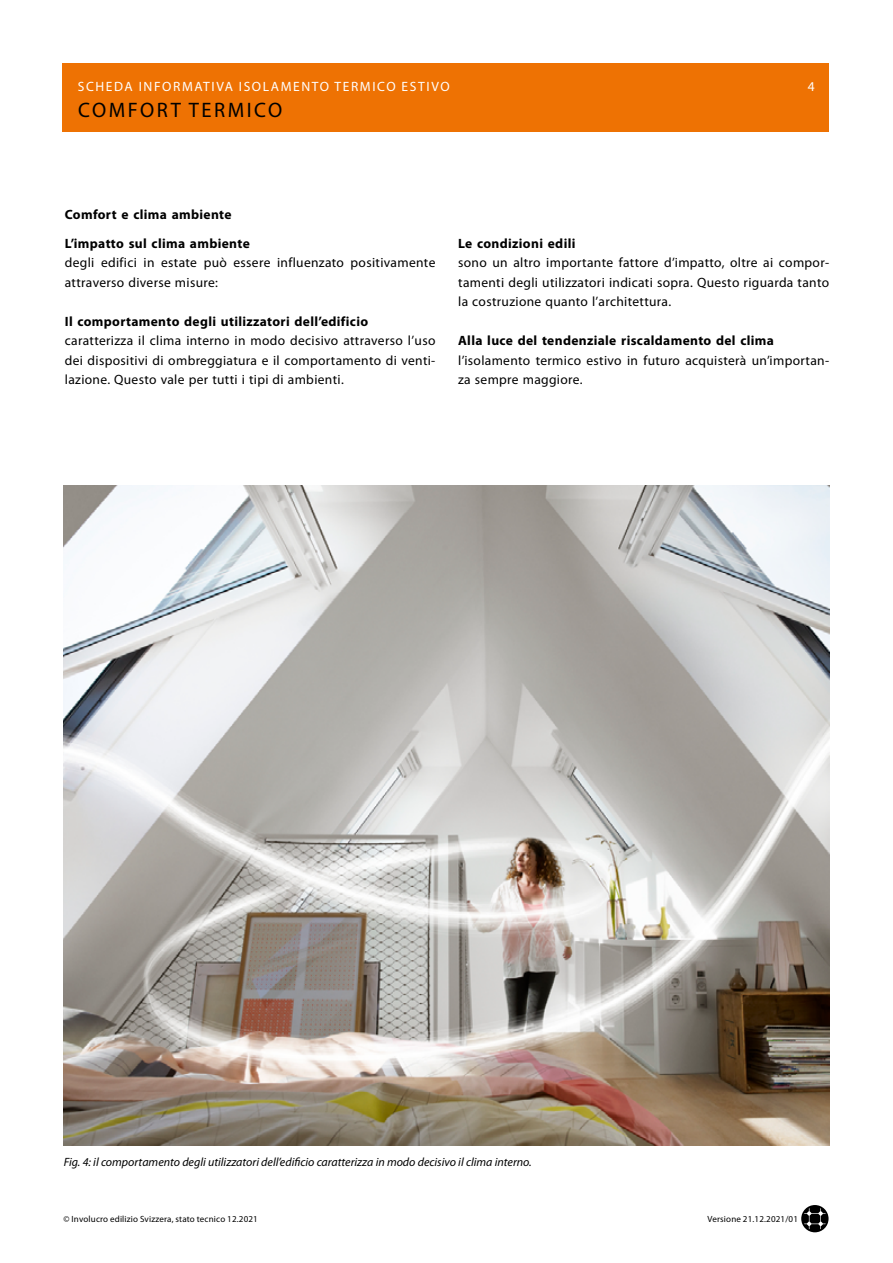
<style>
.page{position:relative;width:893px;height:1263px;background:#fff}
.page>*{position:absolute;margin:0;border:0;box-sizing:border-box;transform-origin:0 0}
.t1{font:21px "Myriad Pro";letter-spacing:.12em;color:#000}
.t2{font:13.5px/19.5px "Myriad Pro";letter-spacing:.025em;color:#000}
.t3{font:700 13.5px/28.5px "Myriad Pro";letter-spacing:.025em;color:#000}
.t4{font:13.5px "Myriad Pro";letter-spacing:.12em;color:#fff}
.t5{font:italic 12px "Myriad Pro";color:#000}
.t6{font:9px "Myriad Pro";letter-spacing:.02em;color:#000}
</style>
<div class="page">
<div style="left:62px;top:64px;width:767px;height:68px;background:#ee7203"></div>
<div style="left:801px;top:1205px;width:27px;height:27px;background:#000;border-radius:50%"></div>
<svg style="left:804px;top:1208px;width:22px;height:21px"></svg>
<img style="left:64px;top:486px;width:765px;height:659px">
<p class="t4" style="left:78px;top:79px;width:374px">SCHEDA INFORMATIVA ISOLAMENTO TERMICO ESTIVO</p>
<p class="t4" style="left:808px;top:79px;width:8px">4</p>
<h1 class="t1" style="left:78px;top:98px;width:206px">COMFORT TERMICO</h1>
<p class="t3" style="left:65px;top:201px;width:186px">Comfort e clima ambiente<br>L’impatto sul clima ambiente</p>
<p class="t2" style="left:65px;top:253px;width:372px">degli edifici in estate può essere influenzato positivamente attraverso diverse misure:</p>
<p class="t3" style="left:65px;top:307px;width:305px">Il comportamento degli utilizzatori dell’edificio</p>
<p class="t2" style="left:65px;top:331px;width:372px;text-align:justify">caratterizza il clima interno in modo decisivo attraverso l’uso dei dispositivi di ombreggiatura e il comportamento di venti&shy;lazione. Questo vale per tutti i tipi di ambienti.</p>
<p class="t3" style="left:458px;top:229px;width:119px">Le condizioni edili</p>
<p class="t2" style="left:458px;top:253px;width:372px;text-align:justify">sono un altro importante fattore d’impatto, oltre ai compor&shy;tamenti degli utilizzatori indicati sopra. Questo riguarda tanto la costruzione quanto l’architettura.</p>
<p class="t3" style="left:458px;top:327px;width:317px">Alla luce del tendenziale riscaldamento del clima</p>
<p class="t2" style="left:458px;top:351px;width:372px">l’isolamento termico estivo in futuro acquisterà un’importan&shy;za sempre maggiore.</p>
<p class="t5" style="left:64px;top:1155px;width:470px">Fig. 4: il comportamento degli utilizzatori dell’edificio caratterizza in modo decisivo il clima interno.</p>
<p class="t6" style="left:64px;top:1213px;width:196px">© Involucro edilizio Svizzera, stato tecnico 12.2021</p>
<p class="t6" style="left:707px;top:1213px;width:92px">Versione 21.12.2021/01</p>
</div>
